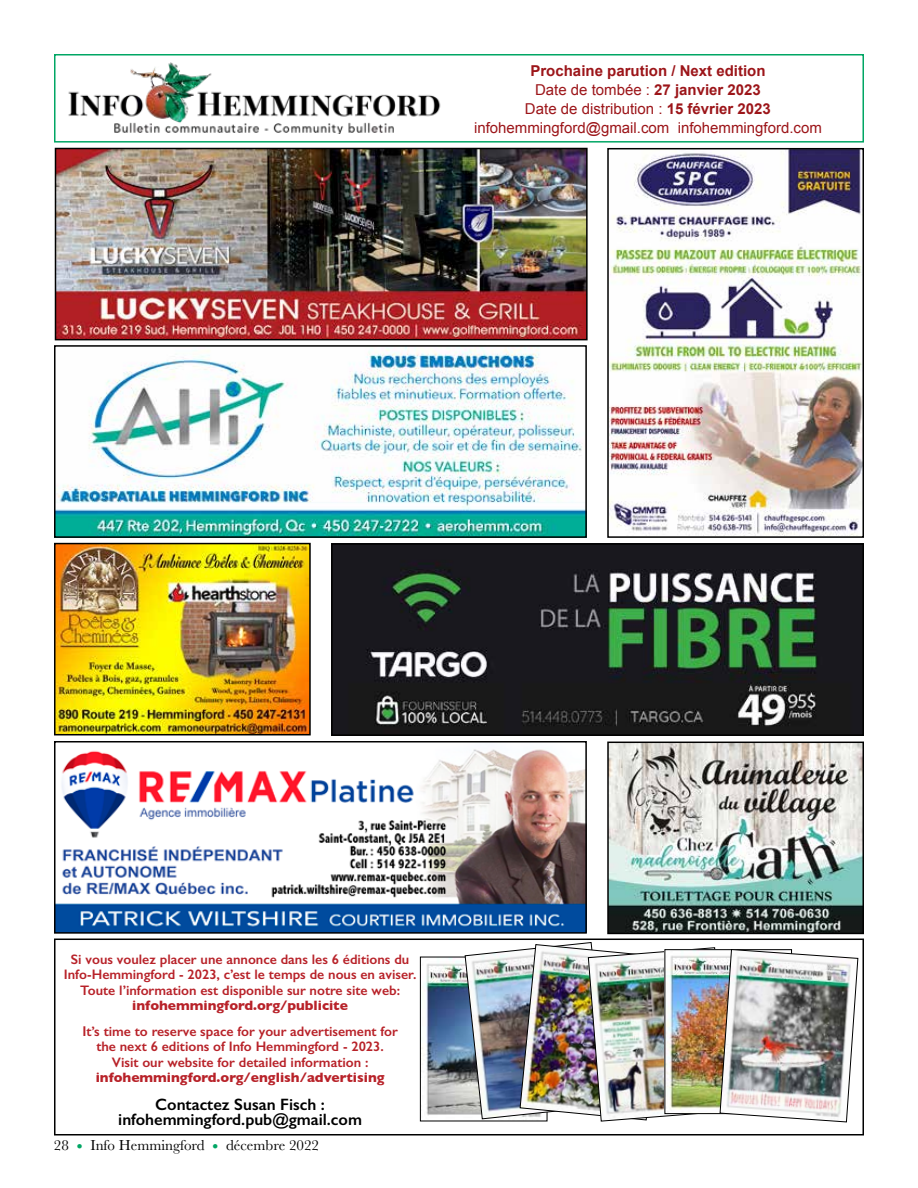
<style>
.page{position:relative;width:918px;height:1188px;background:#fff}
.page>*{position:absolute;margin:0;border:0;box-sizing:border-box;transform-origin:0 0}
.t1{font:600 16.5px/15px "Gill Sans";color:#000;text-align:center}
.t2{font:15px/18.9px "Arial";color:#9c1519;text-align:center}
.t3{font:15px "Baskerville";color:#000}
.t4{font:600 13.8px/15.5px "Gill Sans";color:#b82229;text-align:center}
.t5{font:700 13.8px "Gill Sans";color:#b82229}
.s1{font-weight:700}
.s2{font-size:14.25px}
.s3{font-size:18px;color:#00a664}
</style>
<div class="page">
<div style="left:54px;top:939px;width:810px;height:197px;border:2px solid #000"></div>
<div style="left:54px;top:54px;width:810px;height:89px;border:2px solid #00a664"></div>
<img style="left:610px;top:745px;width:251px;height:186px">
<div style="left:607px;top:742px;width:257px;height:192px;border:2px solid #000"></div>
<img style="left:57px;top:749px;width:527px;height:182px">
<div style="left:54px;top:741px;width:533px;height:193px;border:2px solid #000"></div>
<img style="left:57px;top:546px;width:251px;height:186px">
<div style="left:54px;top:543px;width:257px;height:192px;border:2px solid #000"></div>
<img style="left:68px;top:62px;width:373px;height:71px">
<img style="left:334px;top:546px;width:527px;height:187px">
<div style="left:331px;top:543px;width:533px;height:193px;border:2px solid #000"></div>
<img style="left:610px;top:151px;width:251px;height:384px">
<div style="left:607px;top:148px;width:257px;height:390px;border:2px solid #000"></div>
<img style="left:57px;top:348px;width:527px;height:187px">
<div style="left:54px;top:345px;width:533px;height:193px;border:2px solid #000"></div>
<img style="left:58px;top:151px;width:527px;height:186px">
<div style="left:55px;top:148px;width:533px;height:192px;border:2px solid #000"></div>
<img style="left:422px;top:959px;width:42px;height:157px">
<div style="left:420px;top:957px;width:127px;height:164px;border:1px solid #000"></div>
<img style="left:464px;top:942px;width:395px;height:181px">
<p class="t2" style="left:474px;top:62px;width:349px"><span class="s1">Prochaine parution / Next edition<br></span>Date de tombée : <span class="s1">27 janvier 2023<br></span>Date de distribution : <span class="s1">15 février 2023 </span>infohemmingford@gmail.com infohemmingford.com</p>
<p class="t4" style="left:64px;top:951px;width:354px">Si vous voulez placer une annonce dans les 6 éditions du<br>Info-Hemmingford - 2023, c’est le temps de nous en aviser.<br>Toute l’information est disponible sur notre site web:</p>
<p class="t4" style="left:82px;top:992px;width:317px;line-height:25.8px"><span class="s1">infohemmingford.org/publicite<br></span><span class="s2">I</span>t’s time to reserve space for your advertisement for</p>
<p class="t4" style="left:96px;top:1039px;width:289px">the next 6 editions of Info Hemmingford - 2023.<br>Visit our website for detailed information :</p>
<p class="t5" style="left:96px;top:1067px;width:290px">infohemmingford.org/english/advertising</p>
<p class="t1" style="left:118px;top:1097px;width:245px">Contactez Susan Fisch : infohemmingford.pub@gmail.com</p>
<p class="t3" style="left:54px;top:1136px;width:267px">28 <span class="s3">•</span> Info Hemmingford <span class="s3">•</span> décembre 2022</p>
</div>
